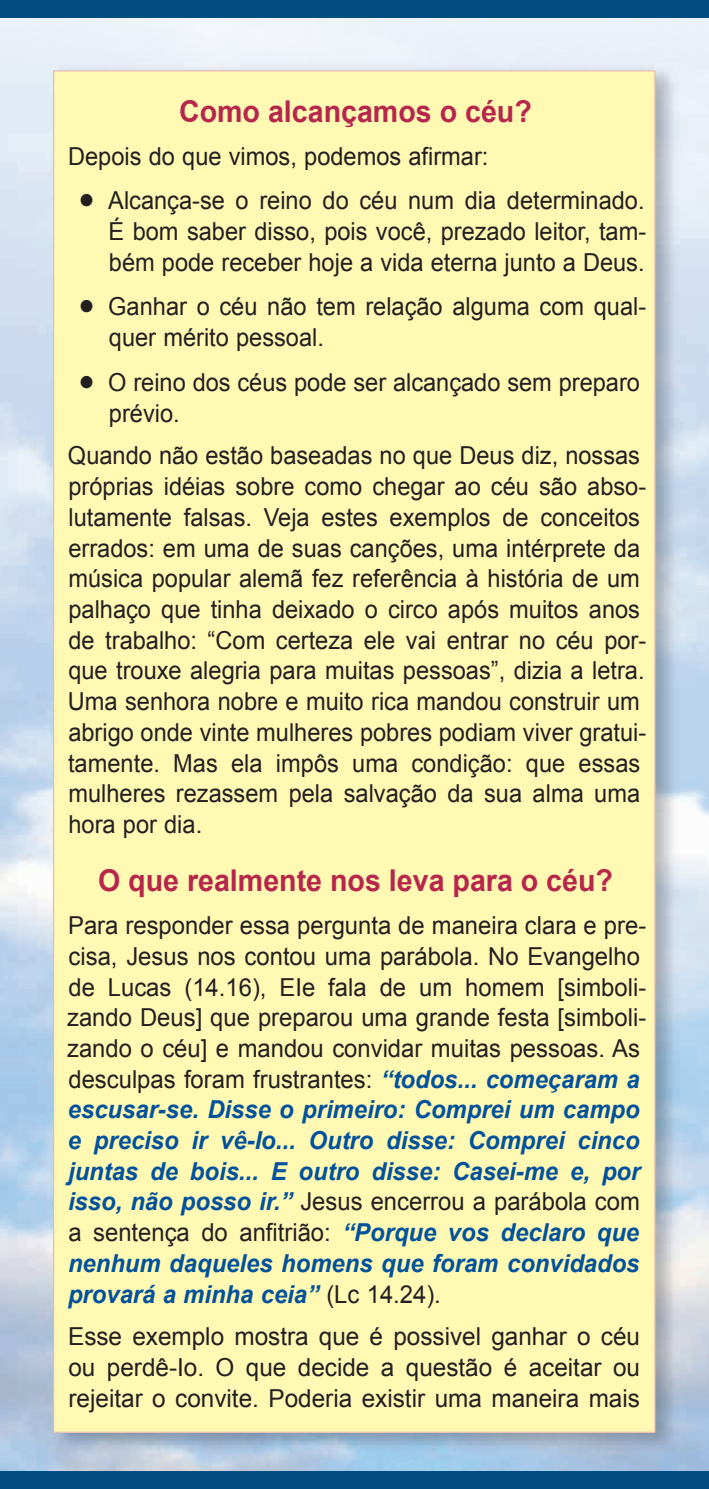
<style>
.page{position:relative;width:709px;height:1489px;background:#fff}
.page>*{position:absolute;margin:0;border:0;box-sizing:border-box;transform-origin:0 0}
.t1{font:700 30px "Arial";color:#b6274b;scale:.95 1}
.t2{font:24.75px/30.8px "Arial";color:#231f20;scale:.95 1}
.t3{font:24.75px/30.8px "Arial";color:#231f20;scale:.96 1}
.t4{font:24.75px/30.8px "Arial";color:#231f20;text-align:justify}
.s1{font-family:"Cg Omega"}
.s2{font-weight:700;font-style:italic;color:#01519b}
</style>
<div class="page">
<div style="left:0;top:1470px;width:709px;height:18px;background:#014d82"></div>
<div style="left:0;top:0;width:709px;height:18px;background:#014d82"></div>
<img style="left:51px;top:64px;width:629px;height:1388px">
<div style="left:53px;top:70px;width:602px;height:1362px;background:#fff9b4"></div>
<p class="t1" style="left:179px;top:91px;width:373px">Como al can ça mos o céu?</p>
<p class="t2" style="left:68px;top:141px;width:444px">De pois do que vi mos, po de mos afir mar:</p>
<p class="t2" style="left:109px;top:185px;width:567px;text-align:justify;text-indent:-30px"><span class="s1">•</span> Al cança-se o reino do céu num dia de ter mi nado.<br>É bom sa ber disso, pois você, pre zado lei tor, tam&shy;bém pode re ce ber hoje a vida eterna junto a Deus.</p>
<p class="t2" style="left:109px;top:291px;width:567px;text-indent:-31px"><span class="s1">•</span> Ga nhar o céu não tem rela ção al guma com qual&shy;quer mé rito pes soal.</p>
<p class="t2" style="left:109px;top:367px;width:560px;text-indent:-31px"><span class="s1">•</span> O reino dos céus pode ser al can çado sem pre paro pré vio.</p>
<p class="t2" style="left:68px;top:440px;width:610px">Quando não es tão ba sea das no que Deus diz, nos sas pró prias idéias so bre como che gar ao céu são ab so&shy;lu ta mente fal sas. Veja es tes exem plos de con ceitos er ra dos: em uma de suas can ções, uma in tér prete da mú sica po pu lar alemã fez re fe rên cia à histó ria de um pa lhaço que ti nha dei xado o circo após muitos anos de tra ba lho: “Com cer teza ele vai en trar no céu por&shy;que trouxe ale gria para muitas pes soas”, di zia a le tra.<br>Uma se nhora no bre e muito rica man dou cons truir um abrigo onde vinte mulhe res po bres po diam vi ver gratui&shy;ta mente. Mas ela im pôs uma con di ção: que es sas mu lhe res re zas sem pela sal va ção da sua alma uma hora por dia.</p>
<p class="t1" style="left:98px;top:861px;width:543px">O que re al mente nos leva para o céu?</p>
<p class="t3" style="left:67px;top:910px;width:605px">Para res pon der essa per gunta de ma neira clara e pre&shy;cisa, Je sus nos contou uma pa rá bola. No Evan ge lho de Lu cas (14.16), EIe fala de um ho mem [sim boli&shy;zando Deus] que pre pa rou uma grande festa [sim bo li&shy;zando o céu] e man dou con vi dar muitas pes soas. As des cul pas fo ram frus tran tes: <span class="s2">“to dos... co me ça ram a es cu sar-se. Disse o pri meiro: Com prei um campo e pre ciso ir vê-Io... Ou tro disse: Com prei cinco juntas de bois... E ou tro disse: Ca sei-me e, por isso, não posso ir.”</span> Je sus en cer rou a pa rá bola com a sen tença do an fi trião: <span class="s2">“Por que vos de claro que ne nhum da que les ho mens que fo ram con vi da dos pro vará a mi nha ceia”</span> (Lc 14.24).</p>
<p class="t4" style="left:68px;top:1321px;width:573px">Esse exem plo mostra que é pos si vel ga nhar o céu ou perdê-Io. O que de cide a ques tão é aceitar ou re jei tar o con vite. Po de ria existir uma ma neira mais</p>
</div>
